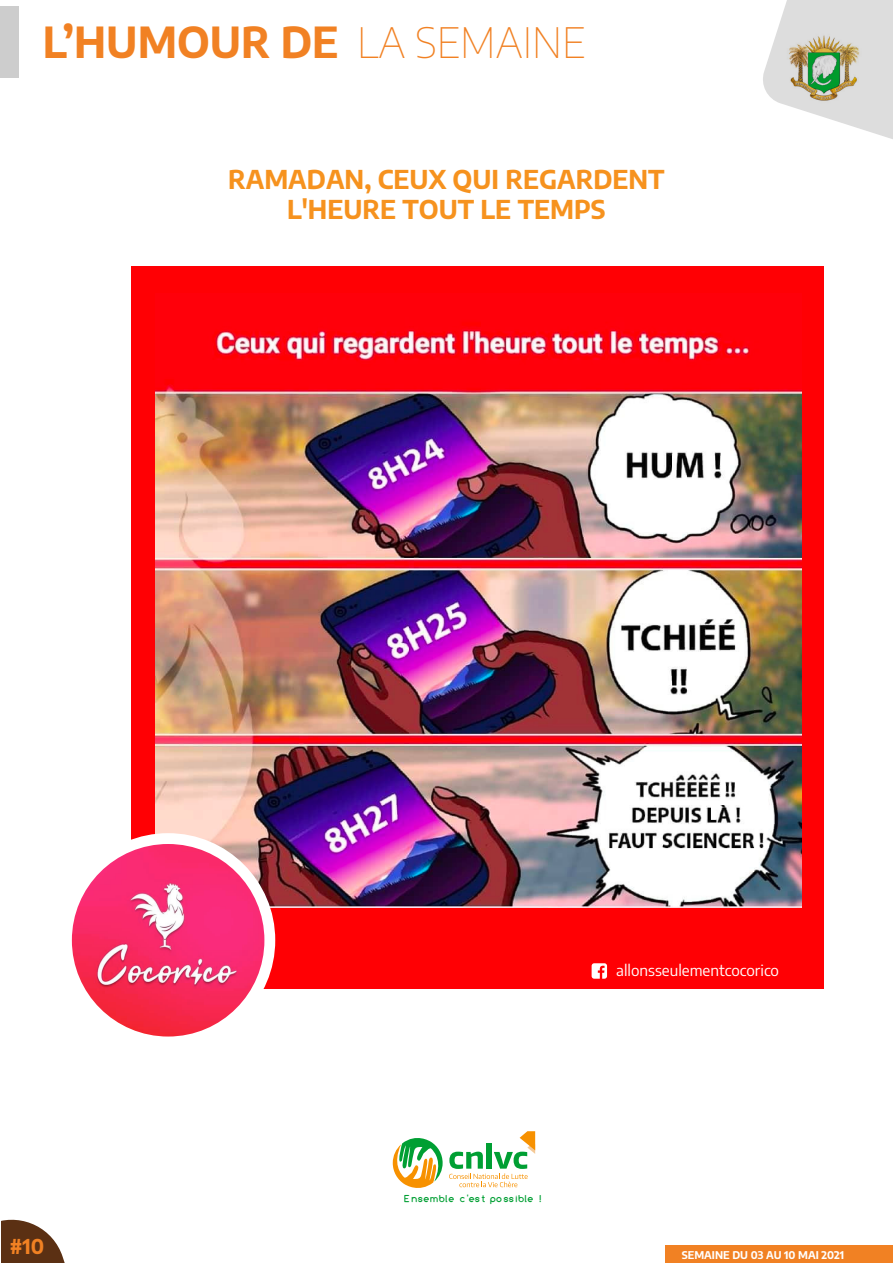
<style>
.page{position:relative;width:893px;height:1263px;background:#fff}
.page>*{position:absolute;margin:0;border:0;box-sizing:border-box;transform-origin:0 0}
.t1{font:700 42px "Encode Sans";color:#f18123}
.t2{font:700 25.5px/30.6px "Encode Sans";color:#f6921e;text-align:center}
.t3{font:700 20.1px "Encode Sans";color:#f18123}
.t4{font:15.3px "Encode Sans";color:#fff}
.t5{font:700 10.5px "Encode Sans";color:#fff}
.t6{font:700 9.75px "Comfortaa";letter-spacing:.08em;color:#009f33}
.s1{font-weight:100}
</style>
<div class="page">
<div style="left:131px;top:266px;width:692px;height:722px;background:#ff0004"></div>
<img style="left:155px;top:327px;width:646px;height:581px">
<div style="left:61px;top:833px;width:214px;height:214px;background:#fff;border-radius:50%"></div>
<svg style="left:763px;top:0;width:130px;height:139px"></svg>
<img style="left:784px;top:31px;width:81px;height:74px">
<div style="left:665px;top:1246px;width:228px;height:17px;background:#f18123"></div>
<svg style="left:2px;top:1219px;width:63px;height:44px"></svg>
<div style="left:0;top:6px;width:19px;height:71px;background:#cdcdcd"></div>
<svg style="left:392px;top:1138px;width:51px;height:50px"></svg>
<svg style="left:449px;top:1131px;width:86px;height:56px"></svg>
<svg style="left:592px;top:963px;width:15px;height:16px"></svg>
<img style="left:72px;top:844px;width:192px;height:192px;border-radius:96px">
<h1 class="t1" style="left:43px;top:11px;width:544px">L’HUMOUR DE <span class="s1">LA SEMAINE</span></h1>
<p class="t2" style="left:228px;top:162px;width:438px">RAMADAN, CEUX QUI REGARDENT<br>L'HEURE TOUT LE TEMPS</p>
<p class="t3" style="left:10px;top:1231px;width:36px">#10</p>
<p class="t4" style="left:616px;top:959px;width:164px">allonsseulementcocorico</p>
<p class="t6" style="left:405px;top:1193px;width:138px">E nsemble c'est po ssible !</p>
<p class="t5" style="left:682px;top:1247px;width:164px">SEMAINE DU 03 AU 10 MAI 2021</p>
</div>
